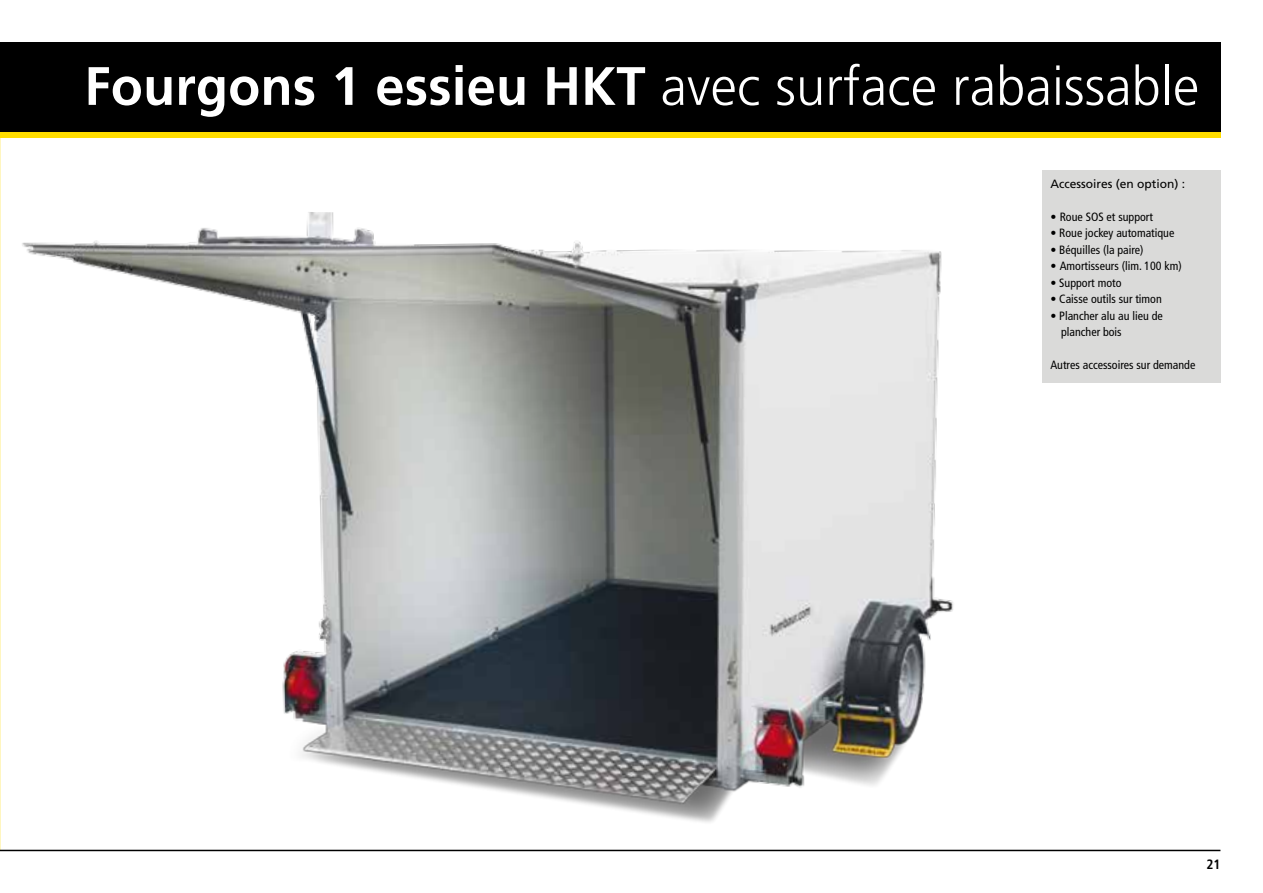
<style>
.page{position:relative;width:1263px;height:893px;background:#fff}
.page>*{position:absolute;margin:0;border:0;box-sizing:border-box;transform-origin:0 0}
.t1{font:300 54px "Frutiger LT";letter-spacing:.005em;color:#fff}
.t2{font:700 condensed 13.5px "Frutiger LT";color:#000}
.t3{font:condensed 12px/16.5px "Frutiger LT";color:#000}
.t4{font:12px "Frutiger LT";color:#000}
.s1{font-weight:700}
.s2{font-stretch:normal}
</style>
<div class="page">
<div style="left:0;top:43px;width:1220px;height:89px;background:#000"></div>
<div style="left:0;top:132px;width:1220px;height:6px;background:#fd0"></div>
<hr style="left:0;top:850px;width:1220px;height:1px;background:#000">
<img style="left:0;top:207px;width:1076px;height:645px">
<div style="left:1042px;top:170px;width:178px;height:213px;background:#dadad9"></div>
<h1 class="t1" style="left:84px;top:56px;width:1116px"><span class="s1">Fourgons 1 essieu HKT</span> avec surface rabaissable</h1>
<p class="t4" style="left:1050px;top:176px;width:136px">Accessoires (en option) :</p>
<p class="t3" style="left:1050px;top:208px;width:104px"><span class="s2">•</span> Roue SOS et support</p>
<p class="t3" style="left:1050px;top:225px;width:125px">• Roue jockey automatique</p>
<p class="t3" style="left:1050px;top:241px;width:95px">• Béquilles (la paire)</p>
<p class="t3" style="left:1050px;top:258px;width:133px"><span class="s2">•</span> Amortisseurs (lim. 100 km)</p>
<p class="t3" style="left:1050px;top:274px;width:73px">• Support moto</p>
<p class="t3" style="left:1050px;top:291px;width:113px">• Caisse outils sur timon</p>
<p class="t3" style="left:1061px;top:307px;width:103px;text-indent:-11px">• Plancher alu au lieu de plancher bois</p>
<p class="t3" style="left:1050px;top:357px;width:147px">Autres accessoires sur demande</p>
<p class="t2" style="left:1206px;top:856px;width:16px">21</p>
</div>
